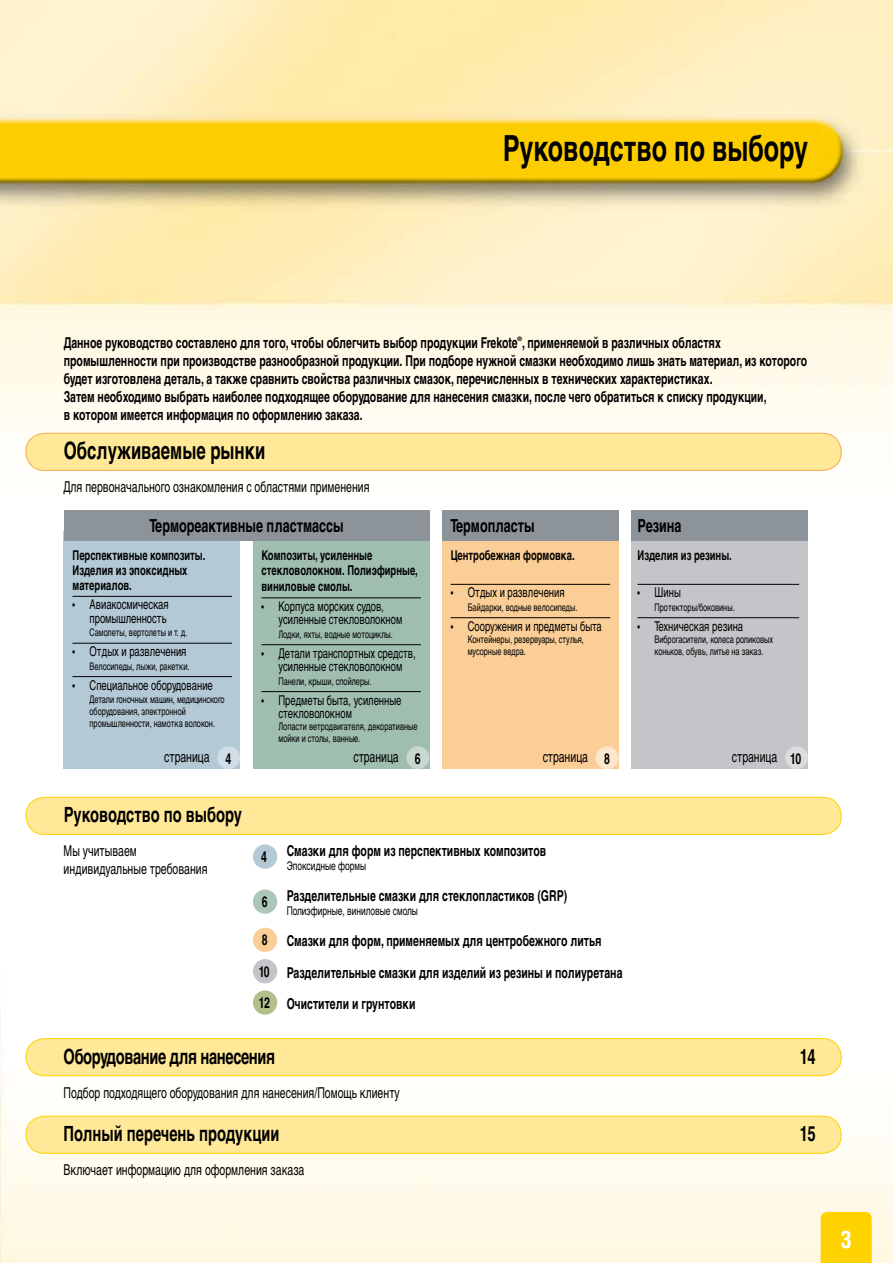
<style>
.page{position:relative;width:893px;height:1263px;background:#fff}
.page>*{position:absolute;margin:0;border:0;box-sizing:border-box;transform-origin:0 0}
.t1{font:700 36px "Helvetica Cyr";color:#000;scale:.7 1}
.t2{font:700 24px "Helvetica Cyr";color:#000;scale:.7 1}
.t3{font:700 24px "Helios Cond";color:#fff}
.t4{font:700 21px "Helvetica Cyr";color:#000;scale:.7 1}
.t5{font:700 21px "Helvetica Cyr";letter-spacing:-.025em;color:#000;scale:.7 1}
.t6{font:700 18px "Helvetica Cyr";color:#000;scale:.7 1}
.t7{font:700 15px/18px "Helvetica Cyr";color:#000;scale:.7 1}
.t8{font:15px/18px "Helvetica Cyr Upright";color:#000;scale:.7 1}
.t9{font:13.5px/13.5px "Helvetica Cyr Upright";color:#000;scale:.7 1}
.t10{font:700 13.5px/15px "Helvetica Cyr";color:#000;scale:.7 1}
.t11{font:12px "Helvetica Cyr Upright";color:#000;scale:.7 1}
.t12{font:10.5px/12px "Helvetica Cyr Upright";color:#000;scale:.7 1}
.t13{font:700 6px "Helios";color:#000}
.s1{font-family:"Helios Cond"}
.s2{font-family:"Helvetica Cyr";font-weight:700}
</style>
<div class="page">
<img style="left:0;top:0;width:893px;height:1263px">
<div style="left:821px;top:1212px;width:51px;height:51px;background:#ffd300"></div>
<div style="left:25px;top:433px;width:817px;height:38px;background:#ffe897"></div>
<svg style="left:25px;top:796px;width:817px;height:39px;background:#ffe792"></svg>
<svg style="left:25px;top:1038px;width:817px;height:38px;background:#ffe791"></svg>
<svg style="left:25px;top:1115px;width:817px;height:39px;background:#ffe792"></svg>
<div style="left:64px;top:532px;width:176px;height:237px;background:#b4c9d6"></div>
<div style="left:253px;top:532px;width:176px;height:237px;background:#9fbeb0"></div>
<div style="left:442px;top:532px;width:176px;height:237px;background:#fbce97"></div>
<div style="left:631px;top:531px;width:177px;height:238px;background:#c4c5c8"></div>
<hr style="left:451px;top:584px;width:159px;height:1px;background:#000">
<hr style="left:451px;top:617px;width:159px;height:1px;background:#000">
<hr style="left:637px;top:584px;width:162px;height:1px;background:#000">
<hr style="left:637px;top:617px;width:162px;height:1px;background:#000">
<hr style="left:73px;top:596px;width:159px;height:1px;background:#000">
<hr style="left:73px;top:643px;width:159px;height:1px;background:#000">
<hr style="left:73px;top:676px;width:159px;height:1px;background:#000">
<hr style="left:261px;top:597px;width:160px;height:1px;background:#000">
<hr style="left:261px;top:644px;width:160px;height:1px;background:#000">
<hr style="left:261px;top:691px;width:160px;height:1px;background:#000">
<div style="left:64px;top:510px;width:365px;height:31px;background:#8d9499"></div>
<div style="left:442px;top:510px;width:176px;height:31px;background:#8d9499"></div>
<div style="left:631px;top:510px;width:177px;height:31px;background:#8d9499"></div>
<div style="left:217px;top:746px;width:23px;height:23px;background:#d1dde6;border-radius:50%"></div>
<div style="left:253px;top:844px;width:24px;height:25px;background:#b4c9d6;border-radius:50%"></div>
<div style="left:253px;top:889px;width:24px;height:25px;background:#adc6ba;border-radius:50%"></div>
<div style="left:253px;top:928px;width:24px;height:24px;background:#fbce97;border-radius:50%"></div>
<div style="left:253px;top:959px;width:24px;height:24px;background:#c4c5c8;border-radius:50%"></div>
<div style="left:253px;top:990px;width:24px;height:25px;background:#b3c08c;border-radius:50%"></div>
<div style="left:406px;top:746px;width:23px;height:23px;background:#c8d8d0;border-radius:50%"></div>
<div style="left:596px;top:746px;width:22px;height:23px;background:#fde7cc;border-radius:50%"></div>
<div style="left:785px;top:746px;width:23px;height:23px;background:#dbdcde;border-radius:50%"></div>
<h1 class="t1" style="left:503px;top:128px;width:438px">Руководство по выбору</h1>
<p class="t7" style="left:64px;top:333px;width:940px">Данное руководство составлено для того, чтобы облегчить выбор продукции Frekote , применяемой в различных областях</p>
<p class="t13" style="left:518px;top:335px;width:6px">®</p>
<p class="t7" style="left:64px;top:351px;width:1063px">промышленности при производстве разнообразной продукции. При подборе нужной смазки необходимо лишь знать материал, из которого будет изготовлена деталь, а также сравнить свойства различных смазок, перечисленных в технических характеристиках.<br>Затем необходимо выбрать наиболее подходящее оборудование для нанесения смазки, после чего обратиться к списку продукции,<br>в котором имеется информация по оформлению заказа.</p>
<h2 class="t2" style="left:64px;top:437px;width:290px">Обслуживаемые рынки</h2>
<p class="t8" style="left:64px;top:478px;width:439px">Для первоначального ознакомления с областями применения</p>
<p class="t6" style="left:149px;top:515px;width:279px">Термореактивные пластмассы</p>
<p class="t6" style="left:450px;top:515px;width:122px">Термопласты</p>
<p class="t6" style="left:638px;top:515px;width:64px">Резина</p>
<p class="t10" style="left:73px;top:547px;width:191px">Перспективные композиты.<br>Изделия из эпоксидных материалов.</p>
<p class="t9" style="left:73px;top:598px;width:139px;text-align:right"><span class="s1">•</span> Авиакосмическая промышленность</p>
<p class="t12" style="left:90px;top:627px;width:141px">Самолеты, вертолеты и т. д.</p>
<p class="t9" style="left:73px;top:645px;width:164px"><span class="s1">•</span> Отдых и развлечения</p>
<p class="t12" style="left:90px;top:660px;width:144px">Велосипеды, лыжи, ракетки.</p>
<p class="t9" style="left:73px;top:678px;width:202px"><span class="s1">•</span> Специальное оборудование</p>
<p class="t12" style="left:90px;top:694px;width:195px">Детали гоночных машин, медицинского оборудования, электронной промышленности, намотка волокон.</p>
<p class="t10" style="left:261px;top:547px;width:225px">Композиты, усиленные стекловолокном. Полиэфирные,</p>
<p class="t10" style="left:261px;top:579px;width:132px">виниловые смолы.</p>
<p class="t9" style="left:278px;top:599px;width:179px;text-indent:-17px"><span class="s1">•</span> Корпуса морских судов, усиленные стекловолокном</p>
<p class="t12" style="left:278px;top:628px;width:165px">Лодки, яхты, водные мотоциклы.</p>
<p class="t9" style="left:261px;top:646px;width:222px;text-align:center"><span class="s1">•</span> Детали транспортных средств, усиленные стекловолокном</p>
<p class="t12" style="left:278px;top:675px;width:134px">Панели, крыши, спойлеры.</p>
<p class="t9" style="left:278px;top:693px;width:177px;text-indent:-17px"><span class="s1">•</span> Предметы быта, усиленные стекловолокном</p>
<p class="t12" style="left:278px;top:721px;width:200px">Лопасти ветродвигателя, декоративные мойки и столы, ванные.</p>
<p class="t10" style="left:451px;top:547px;width:179px">Центробежная формовка.</p>
<p class="t9" style="left:451px;top:586px;width:164px"><span class="s1">•</span> Отдых и развлечения</p>
<p class="t12" style="left:468px;top:601px;width:158px">Байдарки, водные велосипеды.</p>
<p class="t9" style="left:451px;top:619px;width:217px"><span class="s1">•</span> Сооружения и предметы быта</p>
<p class="t12" style="left:468px;top:633px;width:168px">Контейнеры, резервуары, стулья, мусорные ведра.</p>
<p class="t10" style="left:637px;top:547px;width:136px">Изделия из резины.</p>
<p class="t9" style="left:637px;top:586px;width:63px"><span class="s1">•</span> Шины</p>
<p class="t12" style="left:655px;top:601px;width:116px">Протекторы/боковины.</p>
<p class="t9" style="left:637px;top:619px;width:152px"><span class="s1">•</span> Техническая резина</p>
<p class="t12" style="left:655px;top:633px;width:171px">Виброгасители, колеса роликовых коньков, обувь, литье на заказ.</p>
<p class="t7" style="left:415px;top:749px;width:10px">6</p>
<p class="t7" style="left:604px;top:749px;width:10px">8</p>
<p class="t7" style="left:790px;top:749px;width:17px">10</p>
<p class="t8" style="left:164px;top:748px;width:98px">страница <span class="s2">4</span></p>
<p class="t8" style="left:353px;top:748px;width:66px">страница</p>
<p class="t8" style="left:543px;top:748px;width:66px">страница</p>
<p class="t8" style="left:732px;top:748px;width:66px">страница</p>
<h3 class="t4" style="left:64px;top:803px;width:256px">Руководство по выбору</h3>
<p class="t8" style="left:64px;top:842px;width:207px">Мы учитываем индивидуальные требования</p>
<p class="t7" style="left:261px;top:848px;width:10px">4</p>
<p class="t7" style="left:262px;top:892px;width:10px">6</p>
<p class="t7" style="left:259px;top:924px;width:18px;line-height:31.3px">8<br>10<br>12</p>
<p class="t7" style="left:287px;top:842px;width:372px">Смазки для форм из перспективных композитов</p>
<p class="t11" style="left:287px;top:859px;width:115px">Эпоксидные формы</p>
<p class="t7" style="left:287px;top:887px;width:402px">Разделительные смазки для стеклопластиков (GRP)</p>
<p class="t11" style="left:287px;top:904px;width:189px">Полиэфирные, виниловые смолы</p>
<p class="t7" style="left:287px;top:925px;width:481px;line-height:31.5px">Смазки для форм, применяемых для центробежного литья<br>Разделительные смазки для изделий из резины и полиуретана<br>Очистители и грунтовки</p>
<h3 class="t5" style="left:64px;top:1045px;width:304px">Оборудование для нанесения</h3>
<h3 class="t4" style="left:800px;top:1045px;width:24px">14</h3>
<p class="t8" style="left:64px;top:1083px;width:482px">Подбор подходящего оборудования для нанесения/Помощь клиенту</p>
<h3 class="t4" style="left:64px;top:1121px;width:310px">Полный перечень продукции</h3>
<h3 class="t4" style="left:800px;top:1121px;width:24px">15</h3>
<p class="t8" style="left:64px;top:1161px;width:346px">Включает информацию для оформления заказа</p>
<h2 class="t3" style="left:840px;top:1225px;width:14px">3</h2>
</div>
